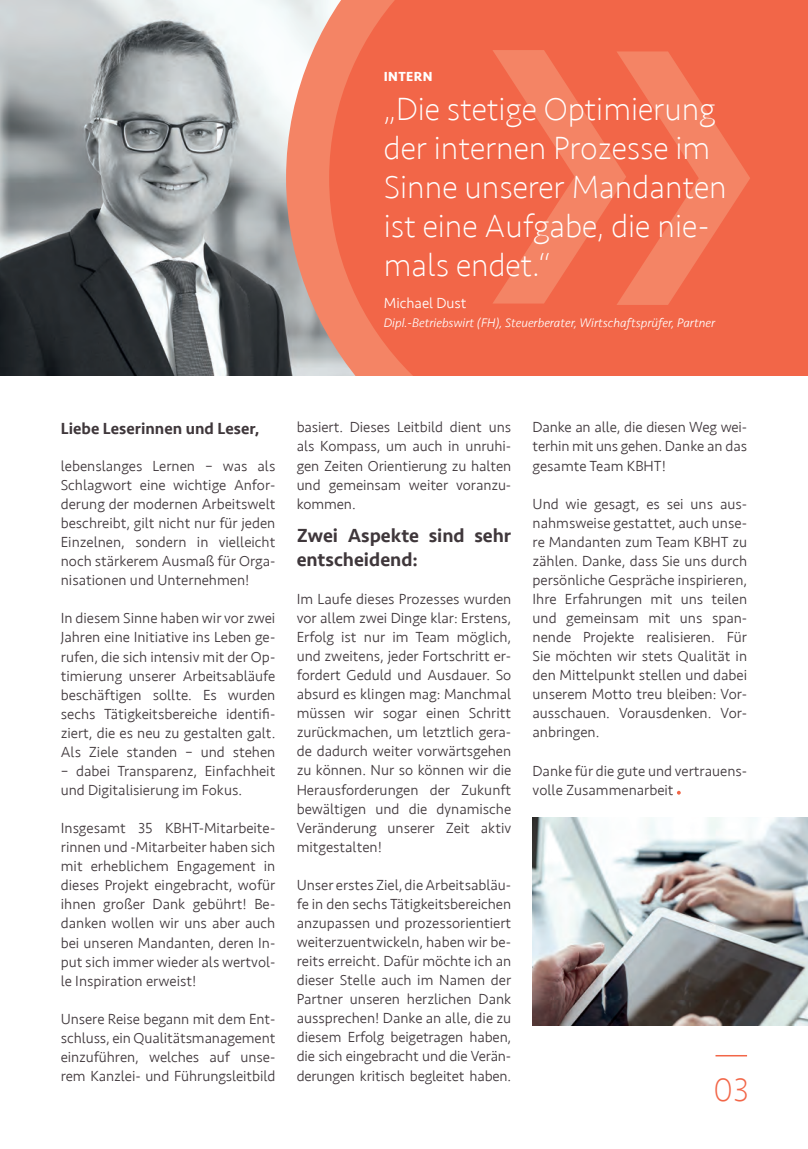
<style>
.page{position:relative;width:808px;height:1149px;background:#fff}
.page>*{position:absolute;margin:0;border:0;box-sizing:border-box;transform-origin:0 0}
.t1{font:200 34.05px "Seravek";color:#f26648}
.t2{font:200 33px/39px "Seravek";color:#fff}
.t3{font:500 19.5px/24px "Seravek";color:#3f373b}
.t4{font:500 16.5px "Seravek";color:#3f373b}
.t5{font:300 15px/19px "Seravek";color:#3f373b;text-align:justify}
.t6{font:300 15px "Seravek";color:#fff}
.t7{font:700 13.5px "Seravek";letter-spacing:.03em;color:#fff}
.t8{font:italic 300 12.75px "Seravek";color:#fff}
</style>
<div class="page">
<img style="left:0;top:0;width:286px;height:376px">
<svg style="left:286px;top:0;width:522px;height:376px;background:#ef7053"></svg>
<svg style="left:492px;top:50px;width:258px;height:255px;background:#f27153"></svg>
<svg style="left:677px;top:790px;width:4px;height:4px"></svg>
<hr style="left:715px;top:1054px;width:32px;height:2px;background:#f26648">
<img style="left:532px;top:817px;width:276px;height:208px">
<p class="t7" style="left:384px;top:65px;width:50px">INTERN</p>
<h2 class="t2" style="left:384px;top:89px;width:344px">„Die stetige Optimierung der internen Prozesse im<br>Sinne unserer Mandanten ist eine Aufgabe, die nie&shy;mals endet.“</h2>
<p class="t6" style="left:384px;top:294px;width:84px">Michael Dust</p>
<p class="t8" style="left:384px;top:315px;width:333px">Dipl.-Betriebswirt (FH), Steuerberater, Wirtschaftsprüfer, Partner</p>
<p class="t4" style="left:61px;top:418px;width:200px">Liebe Leserinnen und Leser,</p>
<p class="t5" style="left:61px;top:456px;width:216px">lebenslanges Lernen – was als Schlagwort eine wichtige Anfor&shy;derung der modernen Arbeitswelt beschreibt, gilt nicht nur für jeden Einzelnen, sondern in vielleicht noch stärkerem Ausmaß für Orga&shy;nisationen und Unternehmen!</p>
<p class="t5" style="left:61px;top:609px;width:216px">In diesem Sinne haben wir vor zwei Jahren eine Initiative ins Leben ge&shy;rufen, die sich intensiv mit der Op&shy;timierung unserer Arbeitsabläufe beschäftigen sollte. Es wurden sechs Tätigkeitsbereiche identifi&shy;ziert, die es neu zu gestalten galt.<br>Als Ziele standen – und stehen</p>
<p class="t5" style="left:61px;top:761px;width:216px">– dabei Transparenz, Einfachheit und Digitalisierung im Fokus.</p>
<p class="t5" style="left:61px;top:818px;width:216px">Insgesamt 35 KBHT-Mitarbeite&shy;rinnen und -Mitarbeiter haben sich mit erheblichem Engagement in dieses Projekt eingebracht, wofür ihnen großer Dank gebührt! Be&shy;danken wollen wir uns aber auch bei unseren Mandanten, deren In&shy;put sich immer wieder als wertvol&shy;le Inspiration erweist!</p>
<p class="t5" style="left:61px;top:1009px;width:216px">Unsere Reise begann mit dem Ent&shy;schluss, ein Qualitätsmanagement einzuführen, welches auf unse&shy;rem Kanzlei- und Führungsleitbild</p>
<p class="t5" style="left:297px;top:418px;width:216px">basiert. Dieses Leitbild dient uns als Kompass, um auch in unruhi&shy;gen Zeiten Orientierung zu halten und gemeinsam weiter voranzu&shy;kommen.</p>
<h3 class="t3" style="left:297px;top:523px;width:216px">Zwei Aspekte sind sehr entscheidend:</h3>
<p class="t5" style="left:297px;top:589px;width:216px">Im Laufe dieses Prozesses wurden vor allem zwei Dinge klar: Erstens, Erfolg ist nur im Team möglich, und zweitens, jeder Fortschritt er&shy;fordert Geduld und Ausdauer. So absurd es klingen mag: Manchmal müssen wir sogar einen Schritt zurückmachen, um letztlich gera&shy;de dadurch weiter vorwärtsgehen zu können. Nur so können wir die Herausforderungen der Zukunft bewältigen und die dynamische Veränderung unserer Zeit aktiv mitgestalten!</p>
<p class="t5" style="left:297px;top:875px;width:216px">Unser erstes Ziel, die Arbeitsabläu&shy;fe in den sechs Tätigkeitsbereichen anzupassen und prozessorientiert weiterzuentwickeln, haben wir be&shy;reits erreicht. Dafür möchte ich an dieser Stelle auch im Namen der Partner unseren herzlichen Dank aussprechen! Danke an alle, die zu diesem Erfolg beigetragen haben, die sich eingebracht und die Verän&shy;derungen kritisch begleitet haben.</p>
<p class="t5" style="left:532px;top:418px;width:216px">Danke an alle, die diesen Weg wei&shy;terhin mit uns gehen. Danke an das gesamte Team KBHT!</p>
<p class="t5" style="left:532px;top:494px;width:216px">Und wie gesagt, es sei uns aus&shy;nahmsweise gestattet, auch unse&shy;re Mandanten zum Team KBHT zu zählen. Danke, dass Sie uns durch persönliche Gespräche inspirieren, Ihre Erfahrungen mit uns teilen und gemeinsam mit uns span&shy;nende Projekte realisieren. Für Sie möchten wir stets Qualität in den Mittelpunkt stellen und dabei unserem Motto treu bleiben: Vor&shy;ausschauen. Vorausdenken. Vor&shy;anbringen.</p>
<p class="t5" style="left:532px;top:761px;width:216px">Danke für die gute und vertrauens&shy;volle Zusammenarbeit</p>
<h1 class="t1" style="left:713px;top:1069px;width:37px">03</h1>
</div>
